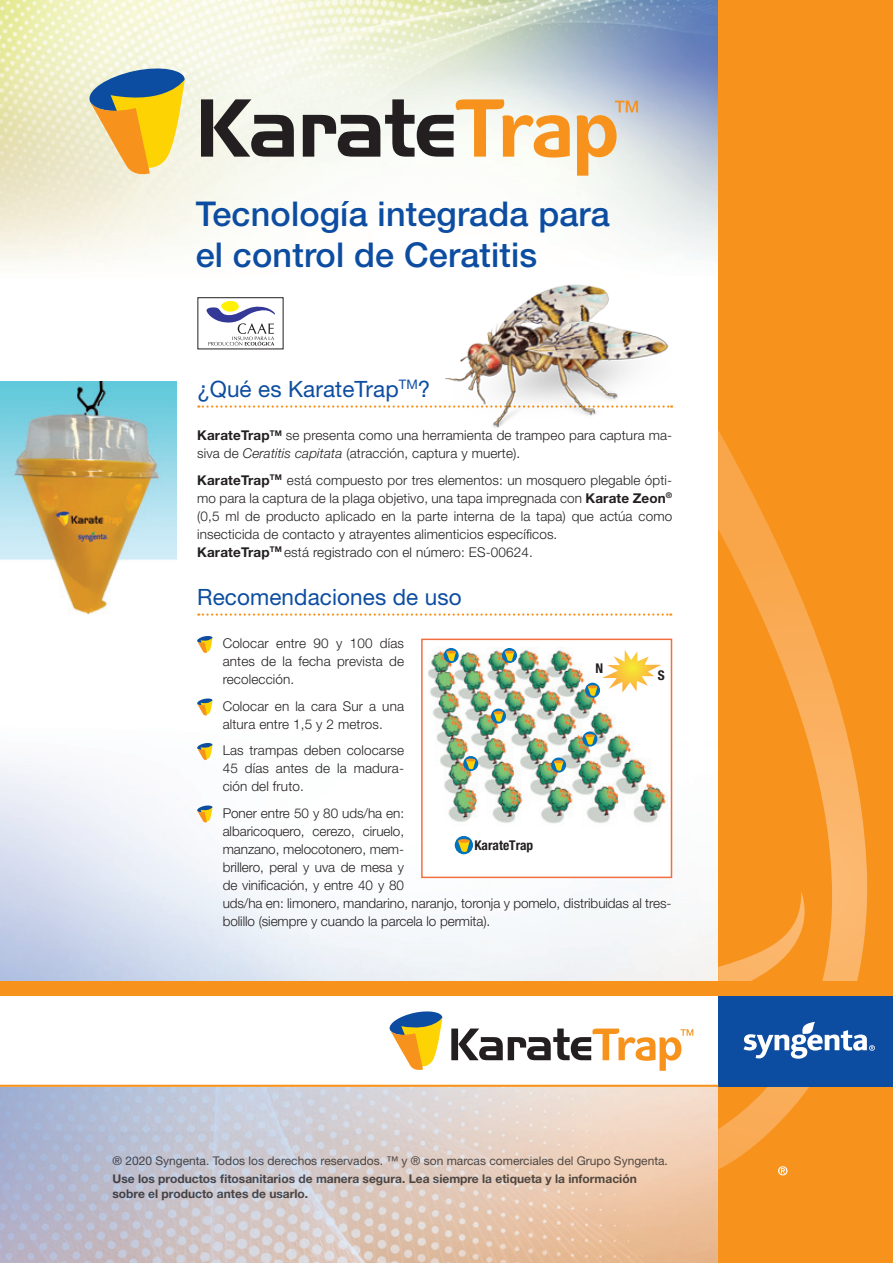
<style>
.page{position:relative;width:893px;height:1263px;background:#fff}
.page>*{position:absolute;margin:0;border:0;box-sizing:border-box;transform-origin:0 0}
.t1{font:500 34.2px/41.1px "Helvetica Neue LT Std";letter-spacing:.005em;color:#0d4da1}
.Titulillos_puntos{font:22.5px "Helvetica Neue LT Std";letter-spacing:.005em;color:#0d4da1}
.Titulillos_puntos-2{font:300 13.5px/18px "Helvetica Neue LT Std";letter-spacing:.01em;color:#231f20}
.t2{font:700 condensed 13.5px "Helvetica Neue LT Std";color:#231f20}
.t3{font:700 12px/14.4px "Helvetica Neue LT Std";color:#57585a}
.t4{font:12px "Helvetica Neue LT Std";color:#57585a}
.s1{font-weight:700}
.s2{font-style:italic}
</style>
<div class="page">
<img style="left:0;top:0;width:718px;height:408px">
<img style="left:0;top:613px;width:718px;height:650px">
<div style="left:718px;top:0;width:175px;height:1263px;background:#f7931d"></div>
<svg style="left:778px;top:1169px;width:9px;height:6px"></svg>
<svg style="left:718px;top:430px;width:153px;height:739px"></svg>
<div style="left:718px;top:995px;width:175px;height:91px;background:#0d4da1"></div>
<div style="left:0;top:996px;width:718px;height:91px;background:#fff"></div>
<div style="left:0;top:981px;width:893px;height:15px;background:#f7931d"></div>
<svg style="left:744px;top:1022px;width:131px;height:37px"></svg>
<svg style="left:389px;top:1011px;width:53px;height:59px"></svg>
<svg style="left:451px;top:1028px;width:242px;height:43px"></svg>
<hr style="left:0;top:1085px;width:718px;height:2px;background:#f7931d">
<svg style="left:201px;top:99px;width:93px;height:58px;background:#868580"></svg>
<svg style="left:303px;top:99px;width:267px;height:59px"></svg>
<svg style="left:87px;top:65px;width:98px;height:113px;background:#c8b877"></svg>
<svg style="left:577px;top:101px;width:61px;height:75px;background:#e6cba7"></svg>
<svg style="left:197px;top:297px;width:87px;height:53px"></svg>
<div style="left:198px;top:298px;width:85px;height:51px;background:#fff"></div>
<div style="left:198px;top:297px;width:85px;height:52px;border:1px solid #231f20"></div>
<svg style="left:206px;top:301px;width:69px;height:45px"></svg>
<svg style="left:198px;top:405px;width:237px;height:3px"></svg>
<svg style="left:198px;top:613px;width:473px;height:3px"></svg>
<svg style="left:197px;top:635px;width:15px;height:18px"></svg>
<svg style="left:197px;top:698px;width:15px;height:18px"></svg>
<svg style="left:197px;top:742px;width:15px;height:18px"></svg>
<svg style="left:197px;top:805px;width:15px;height:18px"></svg>
<img style="left:0;top:381px;width:177px;height:248px">
<img style="left:435px;top:280px;width:241px;height:148px">
<div style="left:422px;top:639px;width:249px;height:238px;background:#fff"></div>
<img style="left:428px;top:647px;width:240px;height:177px">
<div style="left:617px;top:647px;width:51px;height:86px;background:#fff"></div>
<div style="left:455px;top:836px;width:18px;height:18px;background:#0072bc;border-radius:50%"></div>
<svg style="left:458px;top:842px;width:12px;height:11px"></svg>
<svg style="left:458px;top:839px;width:12px;height:4px"></svg>
<svg style="left:463px;top:756px;width:15px;height:15px"></svg>
<svg style="left:466px;top:758px;width:10px;height:12px"></svg>
<svg style="left:491px;top:708px;width:15px;height:15px"></svg>
<svg style="left:494px;top:711px;width:9px;height:12px"></svg>
<svg style="left:551px;top:757px;width:15px;height:15px"></svg>
<svg style="left:554px;top:760px;width:9px;height:12px"></svg>
<svg style="left:582px;top:731px;width:15px;height:15px"></svg>
<svg style="left:585px;top:734px;width:10px;height:12px"></svg>
<svg style="left:585px;top:683px;width:15px;height:15px"></svg>
<svg style="left:444px;top:648px;width:15px;height:15px"></svg>
<svg style="left:446px;top:650px;width:10px;height:12px"></svg>
<svg style="left:502px;top:648px;width:15px;height:15px"></svg>
<svg style="left:505px;top:650px;width:9px;height:12px"></svg>
<svg style="left:588px;top:650px;width:73px;height:47px"></svg>
<div style="left:421px;top:639px;width:251px;height:239px;border:2px solid #f36f42"></div>
<p class="t1" style="left:196px;top:193px;width:416px">Tecnología integrada para el control de Ceratitis</p>
<p class="Titulillos_puntos" style="left:197px;top:375px;width:235px">¿Qué es KarateTrap<sup>TM</sup>?</p>
<p class="Titulillos_puntos-2" style="left:197px;top:426px;width:477px"><span class="s1">KarateTrap</span><sup>TM</sup> se presenta como una herramienta de trampeo para captura ma&shy;siva de <span class="s2">Ceratitis capitata</span> (atracción, captura y muerte).</p>
<p class="Titulillos_puntos-2" style="left:197px;top:471px;width:477px;text-align:justify"><span class="s1">KarateTrap</span><sup>TM</sup> está compuesto por tres elementos: un mosquero plegable ópti&shy;mo para la captura de la plaga objetivo, una tapa impregnada con <span class="s1">Karate Zeon</span><sup>® </sup>(0,5 ml de producto aplicado en la parte interna de la tapa) que actúa como insecticida de contacto y atrayentes alimenticios específicos.</p>
<p class="Titulillos_puntos-2" style="left:197px;top:543px;width:337px"><span class="s1">KarateTrap</span><sup>TM</sup> está registrado con el número: ES-00624.</p>
<p class="Titulillos_puntos" style="left:197px;top:583px;width:266px">Recomendaciones de uso</p>
<p class="Titulillos_puntos-2" style="left:223px;top:634px;width:183px;text-align:justify">Colocar entre 90 y 100 días antes de la fecha prevista de recolección.</p>
<p class="Titulillos_puntos-2" style="left:223px;top:697px;width:183px">Colocar en la cara Sur a una altura entre 1,5 y 2 metros.</p>
<p class="Titulillos_puntos-2" style="left:223px;top:741px;width:183px;text-align:justify">Las trampas deben colocarse 45 días antes de la madura&shy;ción del fruto.</p>
<p class="Titulillos_puntos-2" style="left:223px;top:804px;width:450px">Poner entre 50 y 80 uds/ha en:<br>albaricoquero, cerezo, ciruelo,<br>manzano, melocotonero, mem-<br>brillero, peral y uva de mesa y<br>de vinificación, y entre 40 y 80<br>uds/ha en: limonero, mandarino, naranjo, toronja y pomelo, distribuidas al tres&shy;bolillo (siempre y cuando la parcela lo permita).</p>
<p class="t2" style="left:595px;top:660px;width:9px">N</p>
<p class="t2" style="left:658px;top:666px;width:8px">S</p>
<p class="t2" style="left:474px;top:837px;width:60px">KarateTrap</p>
<p class="t4" style="left:112px;top:1153px;width:557px">® 2020 Syngenta. Todos los derechos reservados. ™ y ® son marcas comerciales del Grupo Syngenta.</p>
<p class="t3" style="left:112px;top:1172px;width:526px">Use los productos fitosanitarios de manera segura. Lea siempre la etiqueta y la información sobre el producto antes de usarlo.</p>
</div>
